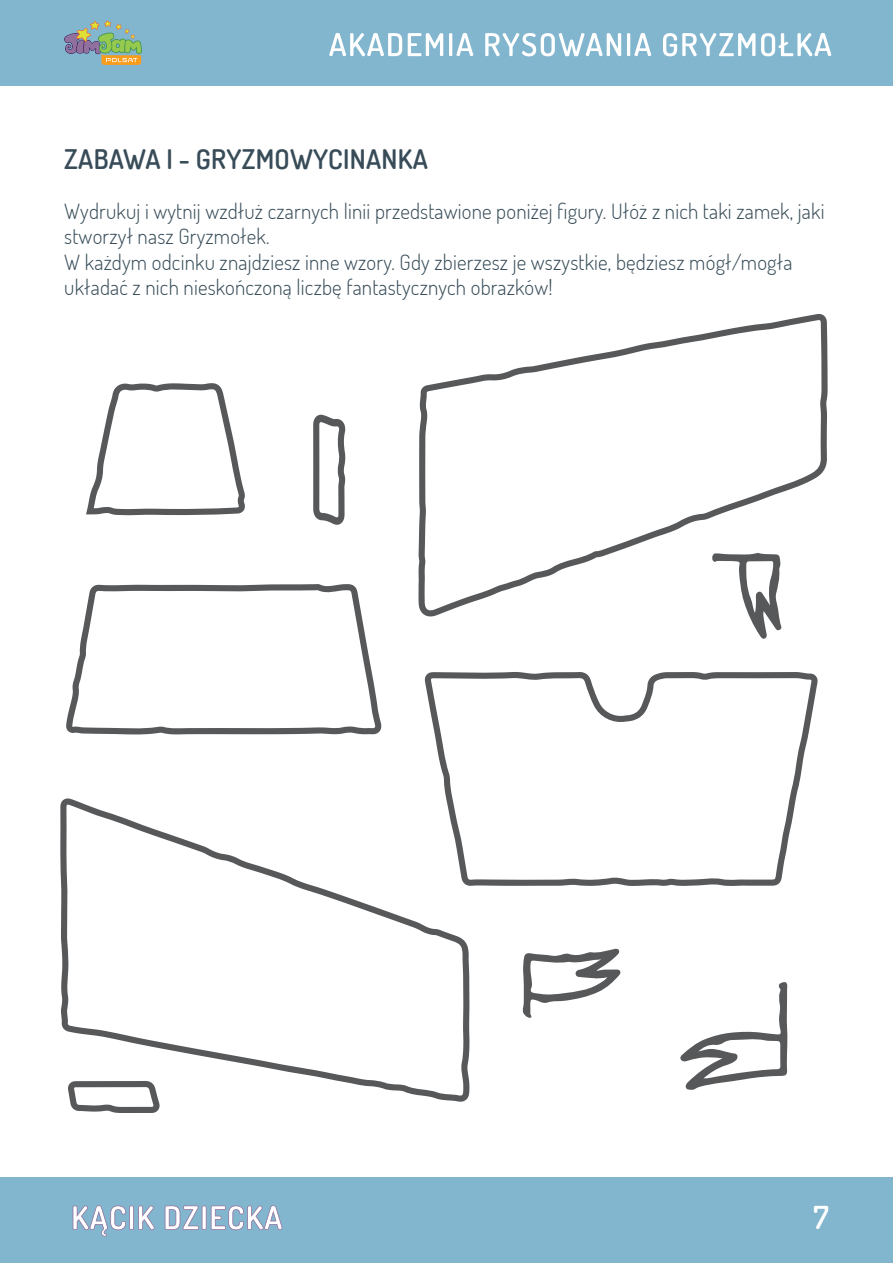
<style>
.page{position:relative;width:893px;height:1263px;background:#fff}
.page>*{position:absolute;margin:0;border:0;box-sizing:border-box;transform-origin:0 0}
.t1{font:600 31.5px "Dosis";color:#fff}
.t2{font:600 27px "Dosis";letter-spacing:.01em;color:#374c58}
.t3{font:300 21px/25.2px "Dosis";letter-spacing:.01em;color:#374c58}
</style>
<div class="page">
<div style="left:0;top:1178px;width:893px;height:85px;background:#82b5ce"></div>
<div style="left:0;top:0;width:893px;height:85px;background:#82b5ce"></div>
<svg style="left:329px;top:33px;width:73px;height:23px"></svg>
<svg style="left:408px;top:33px;width:35px;height:23px"></svg>
<svg style="left:449px;top:33px;width:24px;height:23px"></svg>
<svg style="left:485px;top:33px;width:136px;height:23px"></svg>
<svg style="left:627px;top:33px;width:24px;height:23px"></svg>
<svg style="left:663px;top:33px;width:92px;height:23px"></svg>
<svg style="left:761px;top:33px;width:70px;height:23px"></svg>
<svg style="left:64px;top:21px;width:78px;height:44px"></svg>
<svg style="left:73px;top:1205px;width:82px;height:31px"></svg>
<svg style="left:165px;top:1205px;width:117px;height:25px"></svg>
<svg style="left:522px;top:948px;width:99px;height:70px"></svg>
<svg style="left:425px;top:672px;width:393px;height:214px"></svg>
<svg style="left:680px;top:982px;width:108px;height:108px"></svg>
<svg style="left:749px;top:616px;width:33px;height:23px"></svg>
<svg style="left:313px;top:415px;width:32px;height:110px"></svg>
<svg style="left:86px;top:383px;width:159px;height:132px"></svg>
<svg style="left:70px;top:1102px;width:90px;height:11px"></svg>
<svg style="left:418px;top:314px;width:410px;height:302px"></svg>
<svg style="left:66px;top:584px;width:315px;height:150px"></svg>
<svg style="left:60px;top:798px;width:410px;height:304px"></svg>
<p class="t2" style="left:64px;top:141px;width:365px">ZABAWA I - GRYZMOWYCINANKA</p>
<p class="t3" style="left:64px;top:198px;width:762px">Wydrukuj i wytnij wzdłuż czarnych linii przedstawione poniżej figury. Ułóż z nich taki zamek, jaki stworzył nasz Gryzmołek.<br>W każdym odcinku znajdziesz inne wzory. Gdy zbierzesz je wszystkie, będziesz mógł/mogła układać z nich nieskończoną liczbę fantastycznych obrazków!</p>
<h1 class="t1" style="left:813px;top:1197px;width:17px">7</h1>
</div>
